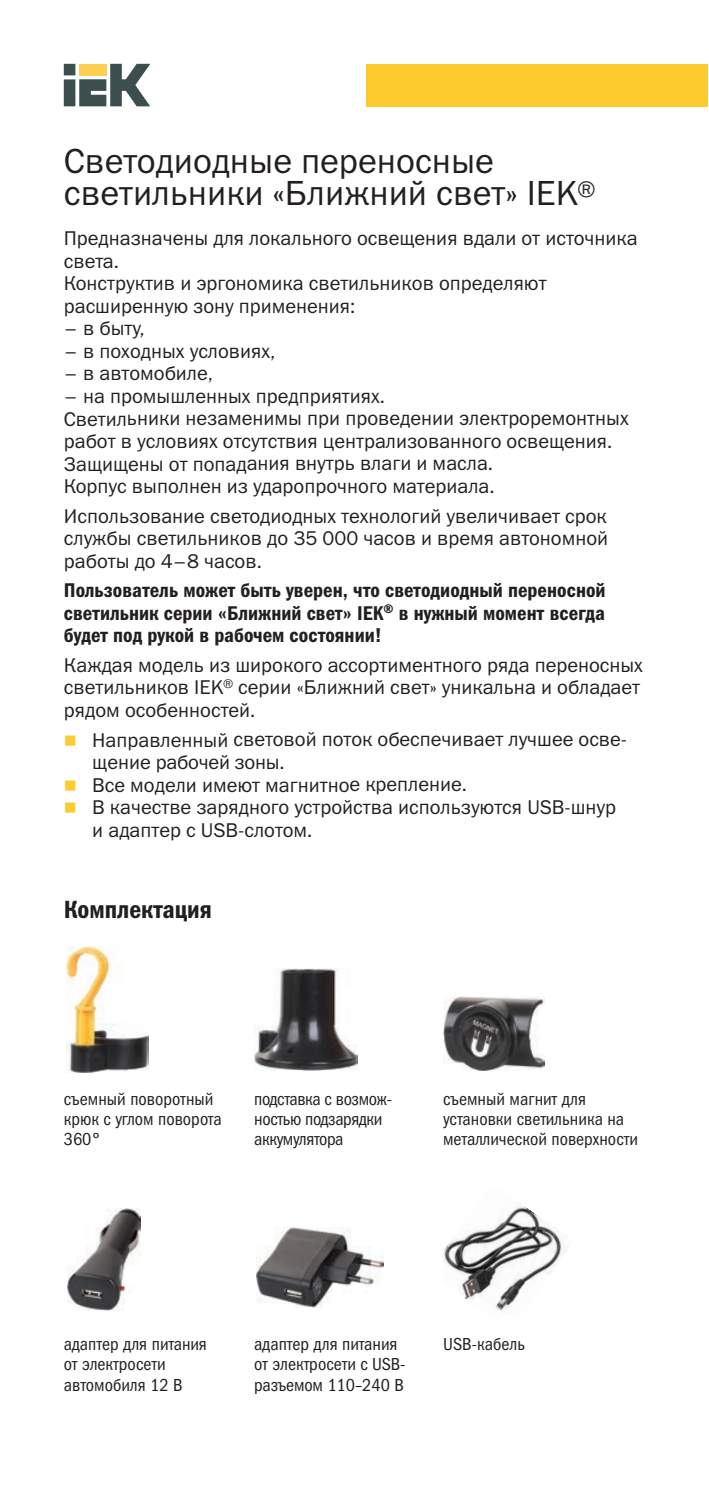
<style>
.page{position:relative;width:709px;height:1489px;background:#fff}
.page>*{position:absolute;margin:0;border:0;box-sizing:border-box;transform-origin:0 0}
.t1{font:35px/32.5px "Franklin Gothic Book C";color:#231f20}
.t2{font:25px "Franklin Gothic Demi Cond C";color:#231f20}
.t3{font:20px/22.5px "Franklin Gothic Book C";color:#231f20}
.t4{font:20px/22.5px "Franklin Gothic Demi Cond C";color:#231f20;text-align:justify}
.t5{font:17.5px/20px "Franklin Gothic Book Cond C";color:#231f20}
.t6{font:17.5px/20px "Franklin Gothic Book Cond C";letter-spacing:-.02em;color:#231f20}
.s1{color:#fecb2f}
</style>
<div class="page">
<svg style="left:64px;top:64px;width:86px;height:42px"></svg>
<div style="left:366px;top:64px;width:342px;height:42px;background:#fecb2f"></div>
<img style="left:256px;top:1227px;width:128px;height:80px">
<img style="left:67px;top:1208px;width:74px;height:102px">
<img style="left:66px;top:946px;width:82px;height:126px">
<img style="left:254px;top:968px;width:104px;height:102px">
<img style="left:443px;top:996px;width:101px;height:74px">
<img style="left:443px;top:1203px;width:126px;height:108px">
<h1 class="t1" style="left:64px;top:148px;width:533px">Светодиодные переносные светильники «Ближний свет» IEK<sup>®</sup></h1>
<p class="t3" style="left:64px;top:229px;width:575px">Предназначены для локального освещения вдали от источника света.<br>Конструктив и эргономика светильников определяют расширенную зону применения:</p>
<p class="t3" style="left:64px;top:319px;width:82px">– в быту,</p>
<p class="t3" style="left:64px;top:341px;width:213px">– в походных условиях,</p>
<p class="t3" style="left:64px;top:364px;width:151px">– в автомобиле,</p>
<p class="t3" style="left:64px;top:386px;width:566px">– на промышленных предприятиях.<br>Светильники незаменимы при проведении электроремонтных работ в условиях отсутствия централизованного освещения.<br>Защищены от попадания внутрь влаги и масла.<br>Корпус выполнен из ударопрочного материала.</p>
<p class="t3" style="left:64px;top:506px;width:546px;text-align:justify">Использование светодиодных технологий увеличивает срок службы светильников до 35 000 часов и время автономной работы до 4–8 часов.</p>
<p class="t4" style="left:64px;top:579px;width:543px">Пользователь может быть уверен, что светодиодный переносной светильник серии «Ближний свет» IEK<sup>®</sup> в нужный момент всегда будет под рукой в рабочем состоянии!</p>
<p class="t3" style="left:64px;top:655px;width:580px">Каждая модель из широкого ассортиментного ряда перенос ных светильников IEK<sup>®</sup> серии «Ближний свет» уникальна и обладает рядом особенностей.</p>
<p class="t3" style="left:92px;top:730px;width:536px;text-indent:-28px"><span class="s1">■</span> Направленный световой поток обеспечивает лучшее осве - щение рабочей зоны.</p>
<p class="t3" style="left:64px;top:775px;width:404px"><span class="s1">■</span> Все модели имеют магнитное крепление.</p>
<p class="t3" style="left:92px;top:797px;width:525px;text-indent:-28px"><span class="s1">■</span> В качестве зарядного устройства используются USB-шнур и адаптер с USB-слотом.</p>
<p class="t2" style="left:64px;top:894px;width:149px">Комплектация</p>
<p class="t5" style="left:64px;top:1090px;width:159px">съемный поворот ный крюк с углом поворота<br>360°</p>
<p class="t6" style="left:254px;top:1090px;width:139px">подставка с воз мож - ностью под за рядки аккумулятора</p>
<p class="t5" style="left:443px;top:1090px;width:196px">съемный магнит для установки све тильника на металлической поверхности</p>
<p class="t5" style="left:64px;top:1335px;width:145px">адаптер для пита ния от электро сети автомобиля 12 В</p>
<p class="t5" style="left:443px;top:1335px;width:83px">USB-кабель</p>
<p class="t5" style="left:254px;top:1335px;width:153px">адаптер для питания от электросети с USB&shy;разъемом 110–240 В</p>
</div>
